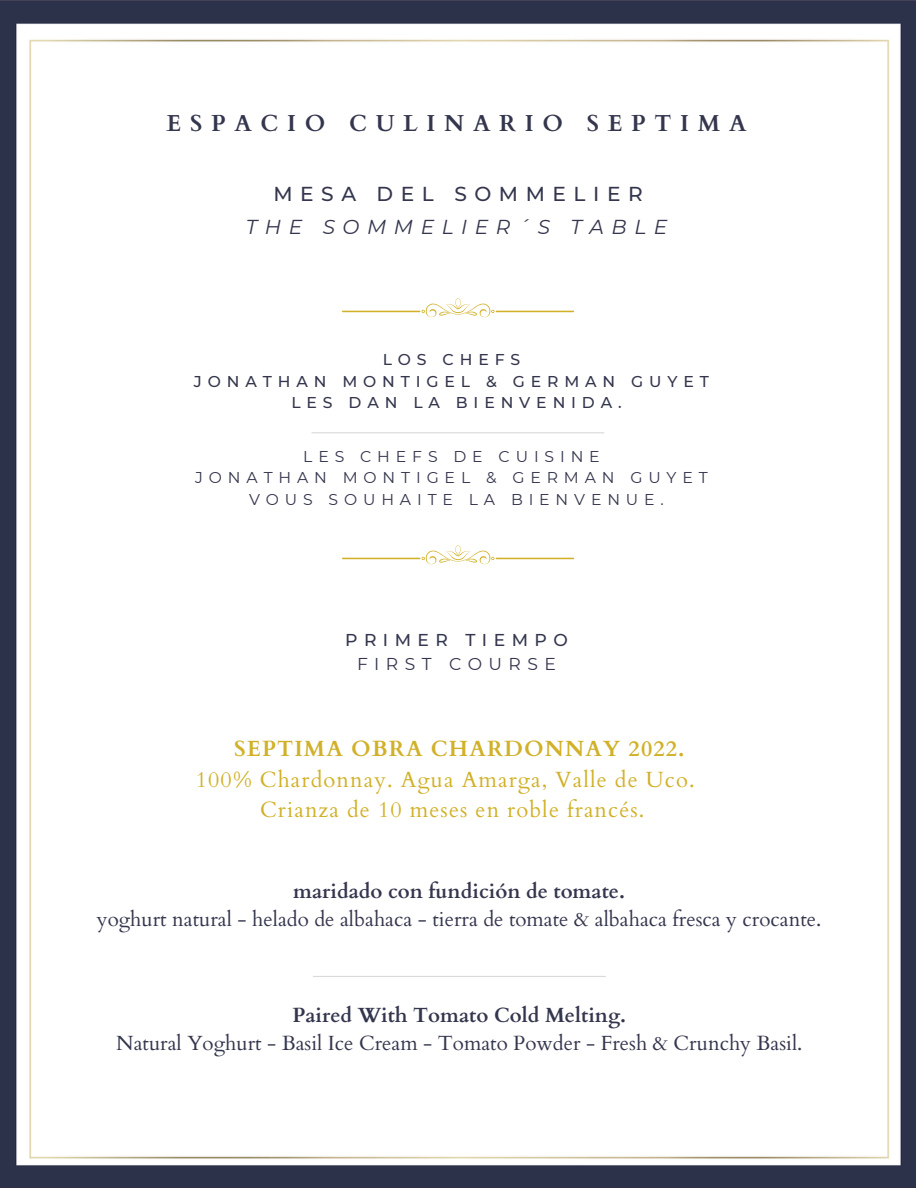
<style>
.page{position:relative;width:916px;height:1188px;background:#fff}
.page>*{position:absolute;margin:0;border:0;box-sizing:border-box;transform-origin:0 0}
.t1{font:700 23.1px "Cardo";letter-spacing:.375em;color:#33364d}
.t2{font:22.05px "Cardo";letter-spacing:.05em;color:#d1b129}
.t3{font:700 22.05px "Cardo";letter-spacing:.05em;color:#d1b129}
.t4{font:20.55px/28.2px "Cardo";color:#33364d;text-align:center}
.t5{font:italic 20.1px "Montserrat";letter-spacing:.375em;color:#33364d}
.t6{font:500 20.1px "Montserrat";letter-spacing:.375em;color:#33364d}
.t7{font:500 17.1px "Montserrat";letter-spacing:.375em;color:#33364d}
.t8{font:17.1px "Montserrat";letter-spacing:.375em;color:#33364d}
.t9{font:15.6px "Montserrat";letter-spacing:.375em;color:#33364d}
.t10{font:500 15.6px "Montserrat";letter-spacing:.375em;color:#33364d}
.s1{font-weight:700}
</style>
<div class="page">
<img style="left:0;top:0;width:916px;height:1188px">
<svg style="left:342px;top:298px;width:232px;height:19px"></svg>
<hr style="left:312px;top:432px;width:292px;height:1px;background:#d9d9d9">
<svg style="left:342px;top:545px;width:232px;height:19px"></svg>
<hr style="left:313px;top:976px;width:292px;height:1px;background:#d9d9d9">
<h3 class="t1" style="left:166px;top:108px;width:581px">ESPACIO CULINARIO SEPTIMA</h3>
<h4 class="t6" style="left:273px;top:182px;width:371px">MESA DEL SOMMELIER</h4>
<p class="t5" style="left:246px;top:214px;width:423px">THE SOMMELIER´S TABLE</p>
<h6 class="t10" style="left:383px;top:350px;width:139px">LOS CHEFS</h6>
<h6 class="t10" style="left:194px;top:372px;width:516px">JONATHAN MONTIGEL &amp; GERMAN GUYET</h6>
<h6 class="t10" style="left:291px;top:393px;width:332px">LES DAN LA BIENVENIDA.</h6>
<p class="t9" style="left:303px;top:447px;width:298px">LES CHEFS DE CUISINE</p>
<p class="t9" style="left:195px;top:468px;width:514px">JONATHAN MONTIGEL &amp; GERMAN GUYET</p>
<p class="t9" style="left:249px;top:490px;width:416px">VOUS SOUHAITE LA BIENVENUE.</p>
<p class="t7" style="left:345px;top:629px;width:224px">PRIMER TIEMPO</p>
<p class="t8" style="left:357px;top:653px;width:200px">FIRST COURSE</p>
<h1 class="t3" style="left:234px;top:735px;width:452px">SEPTIMA OBRA CHARDONNAY 2022.</h1>
<h1 class="t2" style="left:196px;top:765px;width:500px">100% Chardonnay. Agua Amarga, Valle de Uco.</h1>
<h1 class="t2" style="left:260px;top:795px;width:386px">Crianza de 10 meses en roble francés.</h1>
<p class="t4" style="left:97px;top:877px;width:726px"><span class="s1">maridado con fundición de tomate.<br></span>yoghurt natural - helado de albahaca - tierra de tomate &amp; albahaca fresca y crocante.</p>
<h2 class="t4" style="left:116px;top:1002px;width:688px"><span class="s1">Paired With Tomato Cold Melting.<br></span>Natural Yoghurt - Basil Ice Cream - Tomato Powder - Fresh &amp; Crunchy Basil.</h2>
</div>
